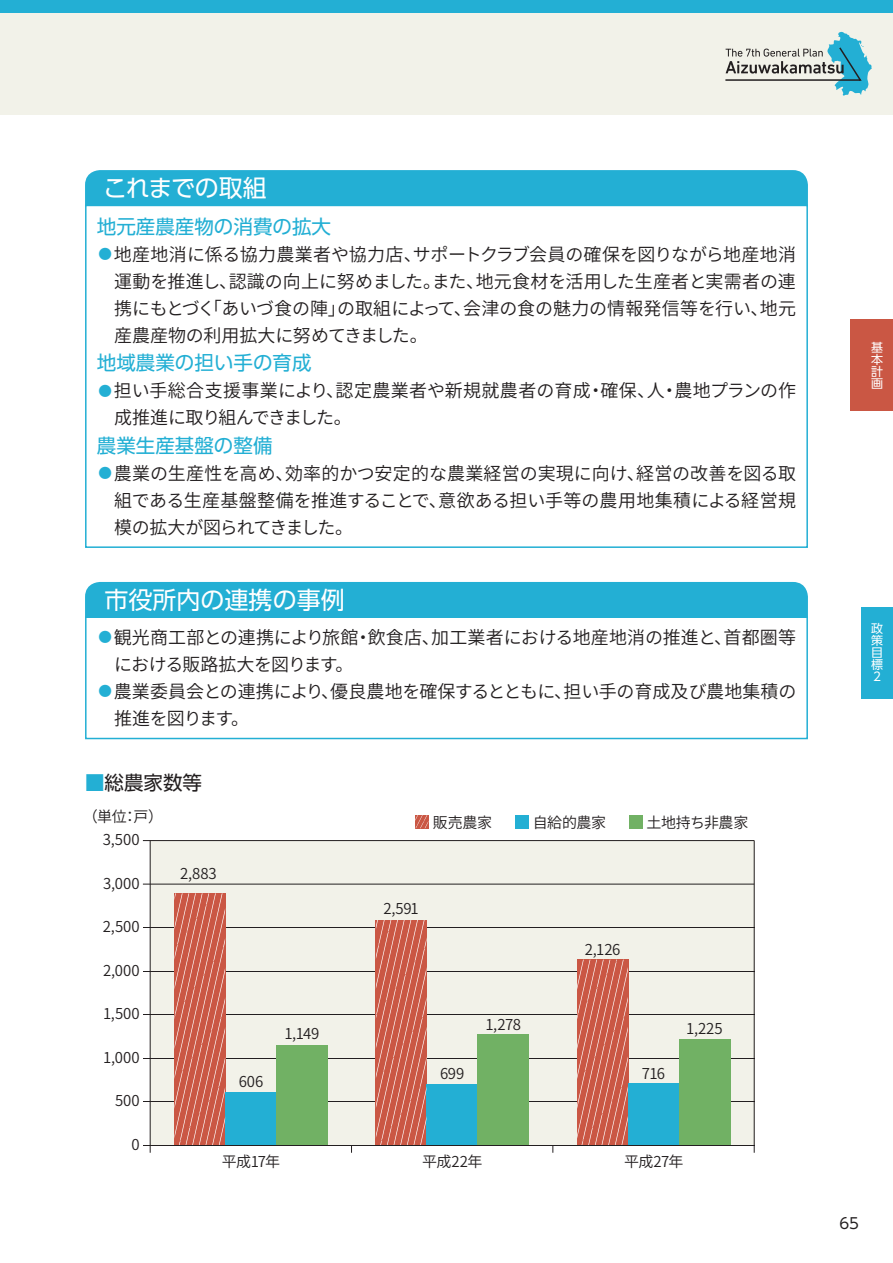
<style>
.page{position:relative;width:893px;height:1263px;background:#fff}
.page>*{position:absolute;margin:0;border:0;box-sizing:border-box;transform-origin:0 0}
.t1{font:24px "UD Shin Go Pro";color:#fff}
.t2{font:24px "UD Shin Go Pro";letter-spacing:-.03em;color:#fff}
.t3{font:19.5px "UD Shin Go Pro";color:#23afd4}
.t4{font:19.5px "UD Shin Go Pro";color:#231f20}
.t5{font:600 18px/27px "Noto Sans CJ Kjp";letter-spacing:-.005em;color:#231f20}
.t6{font:600 15px "Noto Sans CJ Kjp";letter-spacing:-.015em;color:#231f20}
.t7{font:600 15px "Noto Sans CJ Kjp";letter-spacing:-.035em;color:#231f20}
.t8{font:15px "UD Shin Go Pro";color:#231f20}
.t9{font:12px/12px "UD Shin Go Pro";color:#fff;text-align:justify}
.s1{font-size:13.5px;color:#23afd4}
.s2{color:#23afd4}
</style>
<div class="page">
<div style="left:0;top:0;width:893px;height:115px;background:#f2f2e9"></div>
<div style="left:0;top:0;width:893px;height:13px;background:#23afd4"></div>
<svg style="left:725px;top:32px;width:147px;height:64px"></svg>
<div style="left:861px;top:607px;width:32px;height:91px;background:#23afd4"></div>
<div style="left:850px;top:319px;width:43px;height:92px;background:#ca5744"></div>
<div style="left:85px;top:170px;width:723px;height:35px;background:#23afd4"></div>
<div style="left:85px;top:205px;width:723px;height:343px;border:2px solid #23afd4"></div>
<div style="left:85px;top:582px;width:723px;height:34px;background:#23afd4"></div>
<div style="left:85px;top:616px;width:723px;height:123px;border:2px solid #23afd4"></div>
<div style="left:150px;top:840px;width:604px;height:305px;background:#f2f2e9"></div>
<hr style="left:143px;top:840px;width:611px;height:1px;background:#231f20">
<hr style="left:143px;top:884px;width:611px;height:1px;background:#231f20">
<hr style="left:143px;top:927px;width:611px;height:1px;background:#231f20">
<hr style="left:143px;top:971px;width:611px;height:1px;background:#231f20">
<hr style="left:143px;top:1014px;width:611px;height:1px;background:#231f20">
<hr style="left:143px;top:1058px;width:611px;height:1px;background:#231f20">
<hr style="left:143px;top:1101px;width:611px;height:1px;background:#231f20">
<hr style="left:754px;top:840px;width:1px;height:313px;background:#231f20">
<hr style="left:150px;top:840px;width:1px;height:313px;background:#231f20">
<div style="left:515px;top:815px;width:14px;height:13px;background:#23afd4"></div>
<div style="left:225px;top:1092px;width:51px;height:53px;background:#23afd4"></div>
<div style="left:276px;top:1045px;width:51px;height:100px;background:#71b164"></div>
<div style="left:427px;top:1084px;width:51px;height:61px;background:#23afd4"></div>
<div style="left:478px;top:1034px;width:51px;height:111px;background:#71b164"></div>
<div style="left:628px;top:1083px;width:51px;height:62px;background:#23afd4"></div>
<div style="left:679px;top:1039px;width:51px;height:106px;background:#71b164"></div>
<div style="left:629px;top:815px;width:13px;height:13px;background:#71b164"></div>
<hr style="left:143px;top:1145px;width:611px;height:1px;background:#231f20">
<svg style="left:415px;top:815px;width:14px;height:13px"></svg>
<svg style="left:174px;top:893px;width:51px;height:252px;background:#ce6655"></svg>
<svg style="left:376px;top:920px;width:51px;height:225px;background:#ce6756"></svg>
<svg style="left:577px;top:959px;width:51px;height:186px;background:#cf6756"></svg>
<h1 class="t2" style="left:103px;top:169px;width:165px">これまでの取組</h1>
<p class="t3" style="left:97px;top:210px;width:236px">地元産農産物の消費の拡大</p>
<p class="t5" style="left:114px;top:241px;width:683px;text-align:justify;text-indent:-16px"><span class="s1">●</span>地産地消に係る協力農業者や協力店、サポートクラブ会員の確保を図りながら地産地消運動を推進し、認識の向上に努めました。また、地元食材を活用した生産者と実需者の連携にもとづく「あいづ食の陣」の取組によって、会津の食の魅力の情報発信等を行い、地元産農産物の利用拡大に努めてきました。</p>
<p class="t3" style="left:97px;top:347px;width:216px">地域農業の担い手の育成</p>
<p class="t5" style="left:114px;top:378px;width:683px;text-indent:-16px"><span class="s1">●</span>担い手総合支援事業により、認定農業者や新規就農者の育成・確保、人・農地プランの作成推進に取り組んできました。</p>
<p class="t3" style="left:97px;top:429px;width:177px">農業生産基盤の整備</p>
<p class="t5" style="left:114px;top:460px;width:683px;text-align:justify;text-indent:-16px"><span class="s1">●</span>農業の生産性を高め、効率的かつ安定的な農業経営の実現に向け、経営の改善を図る取組である生産基盤整備を推進することで、意欲ある担い手等の農用地集積による経営規模の拡大が図られてきました。</p>
<h1 class="t1" style="left:105px;top:580px;width:242px">市役所内の連携の事例</h1>
<p class="t5" style="left:114px;top:624px;width:683px;text-indent:-15px"><span class="s1">●</span>観光商工部との連携により旅館・飲食店、加工業者における地産地消の推進と、首都圏等における販路拡大を図ります。</p>
<p class="t5" style="left:114px;top:678px;width:684px;text-indent:-16px"><span class="s1">●</span>農業委員会との連携により、優良農地を確保するとともに、担い手の育成及び農地集積の推進を図ります。</p>
<p class="t4" style="left:85px;top:767px;width:118px"><span class="s2">■</span>総農家数等</p>
<p class="t6" style="left:83px;top:808px;width:82px">（単位：戸）</p>
<p class="t6" style="left:103px;top:831px;width:38px">3,500</p>
<p class="t6" style="left:103px;top:875px;width:38px">3,000</p>
<p class="t6" style="left:103px;top:918px;width:38px">2,500</p>
<p class="t6" style="left:103px;top:962px;width:38px">2,000</p>
<p class="t6" style="left:103px;top:1005px;width:38px">1,500</p>
<p class="t6" style="left:103px;top:1049px;width:38px">1,000</p>
<p class="t6" style="left:115px;top:1092px;width:26px">500</p>
<p class="t6" style="left:131px;top:1136px;width:10px">0</p>
<p class="t6" style="left:180px;top:865px;width:38px">2,883</p>
<p class="t6" style="left:239px;top:1073px;width:26px">606</p>
<p class="t6" style="left:284px;top:1025px;width:36px">1,149</p>
<p class="t6" style="left:433px;top:814px;width:61px">販売農家</p>
<p class="t6" style="left:533px;top:814px;width:75px">自給的農家</p>
<p class="t7" style="left:647px;top:814px;width:103px">土地持ち非農家</p>
<p class="t6" style="left:383px;top:900px;width:37px">2,591</p>
<p class="t6" style="left:440px;top:1065px;width:26px">699</p>
<p class="t6" style="left:485px;top:1016px;width:37px">1,278</p>
<p class="t6" style="left:585px;top:941px;width:37px">2,126</p>
<p class="t6" style="left:642px;top:1065px;width:25px">716</p>
<p class="t6" style="left:686px;top:1020px;width:38px">1,225</p>
<p class="t6" style="left:222px;top:1153px;width:60px">平成17年</p>
<p class="t6" style="left:422px;top:1153px;width:62px">平成22年</p>
<p class="t6" style="left:624px;top:1153px;width:61px">平成27年</p>
<p class="t9" style="left:871px;top:341px;width:13px">基本計画</p>
<p class="t9" style="left:871px;top:622px;width:13px">政策目標2</p>
<p class="t8" style="left:839px;top:1211px;width:21px">65</p>
</div>
